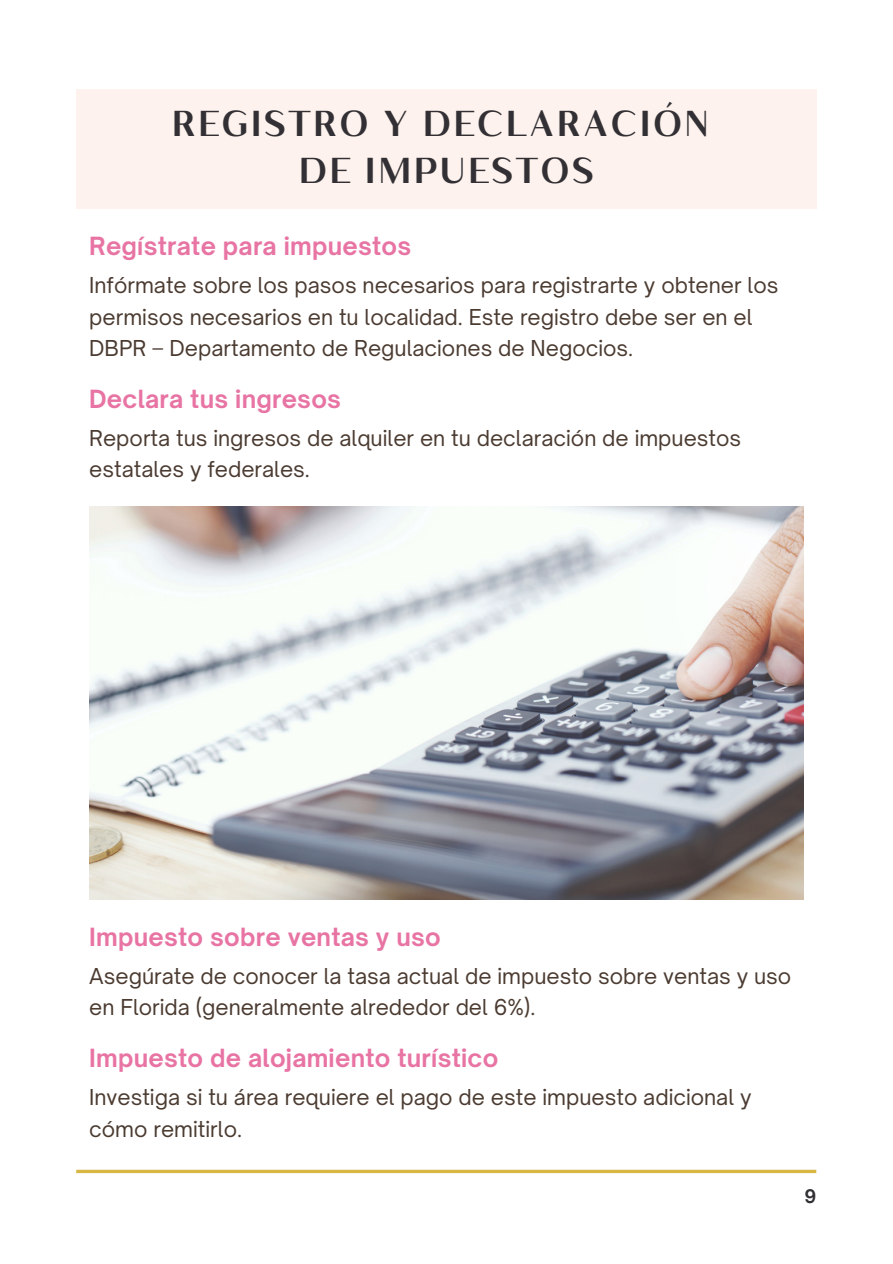
<style>
.page{position:relative;width:893px;height:1264px;background:#fff}
.page>*{position:absolute;margin:0;border:0;box-sizing:border-box;transform-origin:0 0}
.t1{font:600 36px "Kulachat HC";letter-spacing:.05em;color:#323034}
.t2{font:700 24px "Open Sauce One";letter-spacing:.01em;color:#e874a4}
.t3{font:21px/31.5px "Open Sauce One";color:#4b3b31}
.t4{font:700 18px "Open Sauce One";color:#323034}
</style>
<div class="page">
<svg style="left:76px;top:1169px;width:740px;height:4px;fill:#d8b745"></svg>
<div style="left:76px;top:89px;width:740px;height:120px;background:#fdf2ed"></div>
<img style="left:89px;top:506px;width:714px;height:393px">
<p class="t1" style="left:171px;top:111px;width:539px">REGISTRO Y DECLARACIÓN</p>
<p class="t1" style="left:298px;top:157px;width:297px">DE IMPUESTOS</p>
<p class="t2" style="left:89px;top:231px;width:323px">Regístrate para impuestos</p>
<p class="t3" style="left:89px;top:269px;width:690px">Infórmate sobre los pasos necesarios para registrarte y obtener los permisos necesarios en tu localidad. Este registro debe ser en el<br>DBPR – Departamento de Regulaciones de Negocios.</p>
<p class="t2" style="left:89px;top:384px;width:253px">Declara tus ingresos</p>
<p class="t3" style="left:89px;top:422px;width:653px">Reporta tus ingresos de alquiler en tu declaración de impuestos estatales y federales.</p>
<p class="t2" style="left:89px;top:921px;width:353px">Impuesto sobre ventas y uso</p>
<p class="t3" style="left:89px;top:960px;width:703px">Asegúrate de conocer la tasa actual de impuesto sobre ventas y uso en Florida (generalmente alrededor del 6%).</p>
<p class="t2" style="left:89px;top:1043px;width:410px">Impuesto de alojamiento turístico</p>
<p class="t3" style="left:89px;top:1081px;width:663px">Investiga si tu área requiere el pago de este impuesto adicional y cómo remitirlo.</p>
<p class="t4" style="left:804px;top:1184px;width:13px">9</p>
</div>
